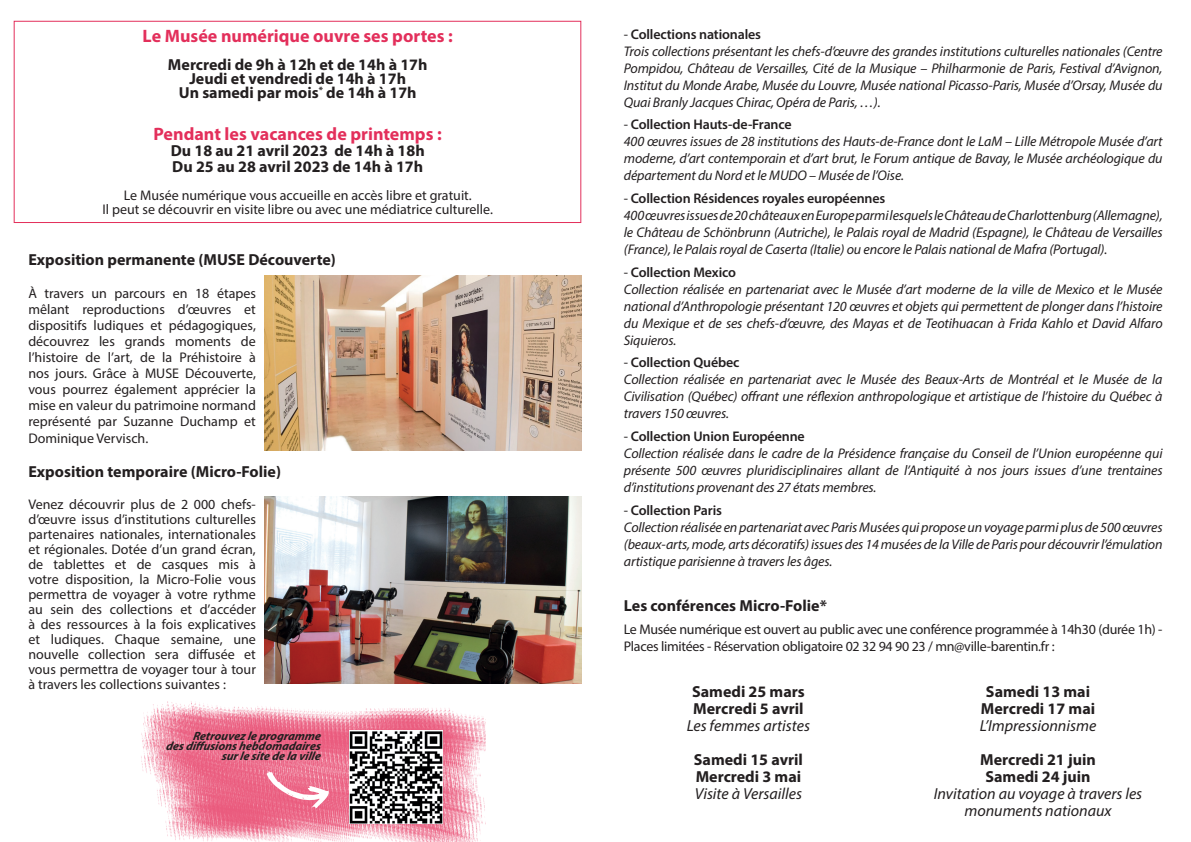
<style>
.page{position:relative;width:1191px;height:842px;background:#fff}
.page>*{position:absolute;margin:0;border:0;box-sizing:border-box;transform-origin:0 0}
.t1{font:700 18px "Myriad Pro";color:#e32f5b}
.t2{font:700 16px/17px "Myriad Pro";color:#231f20;text-align:center}
.t3{font:italic 16px/17px "Myriad Pro";color:#231f20;text-align:center}
.t4{font:italic 14px/17px "Myriad Pro";letter-spacing:-.01em;color:#231f20}
.t5{font:14px/15px "Myriad Pro";letter-spacing:-.005em;color:#231f20;text-align:justify}
.t6{font:italic 700 12px/10px "Myriad Pro";color:#231f20;text-align:right}
.s1{font-style:normal}
.s2{font-weight:600;font-style:normal}
</style>
<div class="page">
<img style="left:141px;top:701px;width:344px;height:140px">
<img style="left:350px;top:731px;width:92px;height:92px">
<img style="left:264px;top:496px;width:317px;height:188px">
<img style="left:264px;top:276px;width:317px;height:174px">
<div style="left:14px;top:21px;width:567px;height:202px;border:1px solid #e32f5b"></div>
<svg style="left:266px;top:771px;width:63px;height:37px"></svg>
<p class="t1" style="left:143px;top:24px;width:312px">Le Musée numérique ouvre ses portes :</p>
<p class="t2" style="left:168px;top:57px;width:261px;line-height:14px">Mercredi de 9h à 12h et de 14h à 17h<br>Jeudi et vendredi de 14h à 17h<br>Un samedi par mois<sup>*</sup> de 14h à 17h</p>
<p class="t1" style="left:154px;top:122px;width:290px">Pendant les vacances de printemps :</p>
<p class="t2" style="left:171px;top:142px;width:255px;line-height:16px;text-align:left">Du 18 au 21 avril 2023 de 14h à 18h<br>Du 25 au 28 avril 2023 de 14h à 17h</p>
<p class="t5" style="left:102px;top:188px;width:392px;line-height:14px;text-align:center">Le Musée numérique vous accueille en accès libre et gratuit.<br>Il peut se découvrir en visite libre ou avec une médiatrice culturelle.</p>
<p class="t2" style="left:28px;top:250px;width:309px">Exposition permanente (MUSE Découverte)</p>
<p class="t5" style="left:28px;top:285px;width:229px;line-height:16.1px">À travers un parcours en 18 étapes mêlant reproductions d’œuvres et dispositifs ludiques et pédagogiques, découvrez les grands moments de l’histoire de l’art, de la Préhistoire à nos jours. Grâce à MUSE Découverte, vous pourrez également apprécier la mise en valeur du patrimoine normand représenté par Suzanne Duchamp et Dominique Vervisch.</p>
<p class="t2" style="left:28px;top:462px;width:254px">Exposition temporaire (Micro-Folie)</p>
<p class="t5" style="left:28px;top:496px;width:229px">Venez découvrir plus de 2 000 chefs&shy;d’œuvre issus d’institutions culturelles partenaires nationales, internationales et régionales. Dotée d’un grand écran, de tablettes et de casques mis à votre disposition, la Micro-Folie vous permettra de voyager à votre rythme au sein des collections et d’accéder à des ressources à la fois explicatives et ludiques. Chaque semaine, une nouvelle collection sera diffusée et vous permettra de voyager tour à tour à travers les collections suivantes :</p>
<p class="t6" style="left:166px;top:730px;width:159px">Retrouvez le p rogramme<br>des diffusions hebdomadaires surle site de la ville</p>
<p class="t4" style="left:624px;top:25px;width:540px"><span class="s1">-</span> <span class="s2">Collections nationales<br></span>Trois collections présentant les chefs-d’œuvre des grandes institutions culturelles nationales (Centre Pompidou, Château de Versailles, Cité de la Musique – Philharmonie de Paris, Festival d’Avignon, Institut du Monde Arabe, Musée du Louvre, Musée national Picasso-Paris, Musée d’Orsay, Musée du Quai Branly Jacques Chirac, Opéra de Paris, …).</p>
<p class="t4" style="left:624px;top:116px;width:540px"><span class="s1">-</span> <span class="s2">Collection Hauts-de-France<br></span>400 œuvres issues de 28 institutions des Hauts-de-France dont le LaM – Lille Métropole Musée d’art moderne, d’art contemporain et d’art brut, le Forum antique de Bavay, le Musée archéologique du département du Nord et le MUDO – Musée de l’Oise.</p>
<p class="t4" style="left:624px;top:190px;width:540px"><span class="s1">-</span> <span class="s2">Collection Résidences royales européennes<br></span>400 œuvres issues de 20 châteaux en Europe parmi lesquels le Château de Charlottenburg (Allemagne), le Château de Schönbrunn (Autriche), le Palais royal de Madrid (Espagne), le Château de Versailles (France), le Palais royal de Caserta (Italie) ou encore le Palais national de Mafra (Portugal).</p>
<p class="t4" style="left:624px;top:263px;width:540px"><span class="s1">-</span> <span class="s2">Collection Mexico<br></span>Collection réalisée en partenariat avec le Musée d’art moderne de la ville de Mexico et le Musée national d’Anthropologie présentant 120 œuvres et objets qui permettent de plonger dans l’histoire du Mexique et de ses chefs-d’œuvre, des Mayas et de Teotihuacan à Frida Kahlo et David Alfaro Siquieros.</p>
<p class="t4" style="left:624px;top:354px;width:540px"><span class="s1">-</span> <span class="s2">Collection Québec<br></span>Collection réalisée en partenariat avec le Musée des Beaux-Arts de Montréal et le Musée de la Civilisation (Québec) offrant une réflexion anthropologique et artistique de l’histoire du Québec à travers 150 œuvres.</p>
<p class="t4" style="left:624px;top:428px;width:540px"><span class="s1">-</span> <span class="s2">Collection Union Européenne<br></span>Collection réalisée dans le cadre de la Présidence française du Conseil de l’Union européenne qui présente 500 œuvres pluridisciplinaires allant de l’Antiquité à nos jours issues d’une trentaines d’institutions provenant des 27 états membres.</p>
<p class="t4" style="left:624px;top:501px;width:540px"><span class="s1">-</span> <span class="s2">Collection Paris<br></span>Collection réalisée en partenariat avec Paris Musées qui propose un voyage parmi plus de 500 œuvres (beaux-arts, mode, arts décoratifs) issues des 14 musées de la Ville de Paris pour découvrir l’émulation artistique parisienne à travers les âges.</p>
<p class="t2" style="left:624px;top:597px;width:205px">Les conférences Micro-Folie*</p>
<p class="t5" style="left:624px;top:620px;width:540px;line-height:17px">Le Musée numérique est ouvert au public avec une conférence programmée à 14h30 (durée 1h) -<br>Places limitées - Réservation obligatoire 02 32 94 90 23 / mn@ville-barentin.fr :</p>
<p class="t2" style="left:692px;top:682px;width:114px;text-align:left">Samedi 25 mars<br>Mercredi 5 avril</p>
<p class="t3" style="left:687px;top:716px;width:125px">Les femmes artistes</p>
<p class="t2" style="left:694px;top:750px;width:111px;text-align:left">Samedi 15 avril<br>Mercredi 3 mai</p>
<p class="t3" style="left:695px;top:784px;width:109px">Visite à Versailles</p>
<p class="t2" style="left:980px;top:682px;width:116px">Samedi 13 mai<br>Mercredi 17 mai</p>
<p class="t3" style="left:979px;top:716px;width:118px">L’Impressionnisme</p>
<p class="t2" style="left:980px;top:750px;width:117px">Mercredi 21 juin<br>Samedi 24 juin</p>
<p class="t3" style="left:933px;top:784px;width:210px">Invitation au voyage à travers les monuments nationaux</p>
</div>
